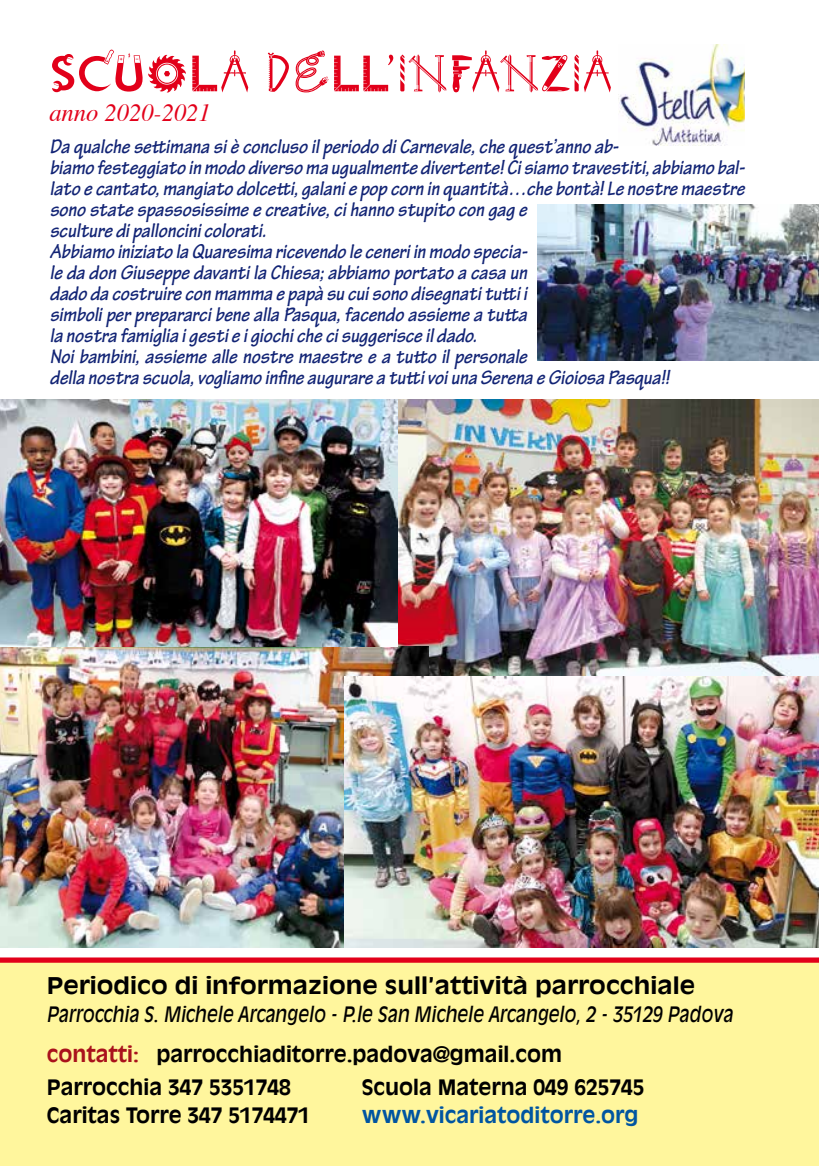
<style>
.page{position:relative;width:819px;height:1166px;background:#fff}
.page>*{position:absolute;margin:0;border:0;box-sizing:border-box;transform-origin:0 0}
.t1{font:50.75px "Toolbox Std";color:#e2001a}
.t2{font:italic 24.5px "Times";color:#e2001a}
.t3{font:700 22.75px "Antique Olive Std";color:#000;scale:1.1 1}
.t4{font:italic 700 21px/21px "Tekton Pro";color:#122475;scale:.94 1}
.t5{font:italic 21px/39.9px "Antique Olive Std";color:#000;scale:.85 1}
.t6{font:700 21px "Antique Olive Std";color:#000}
.t7{font:700 21px "Antique Olive Std";color:#0055a1}
.s1{font-weight:700;font-style:normal;color:#a9121c}
.s2{font-weight:700;font-style:normal}
</style>
<div class="page">
<img style="left:618px;top:45px;width:126px;height:100px">
<img style="left:397px;top:399px;width:421px;height:278px">
<img style="left:0;top:646px;width:428px;height:301px">
<img style="left:345px;top:677px;width:473px;height:270px">
<img style="left:0;top:399px;width:397px;height:247px">
<img style="left:537px;top:204px;width:281px;height:157px">
<div style="left:0;top:957px;width:818px;height:209px;background:#fff69d"></div>
<h1 class="t1" style="left:49px;top:42px;width:564px">SCUOLA DELL’INFANZIA</h1>
<p class="t2" style="left:49px;top:91px;width:163px">anno 2020-2021</p>
<p class="t4" style="left:50px;top:137px;width:741px">Da qualche settimana si è concluso il periodo di Carnevale, che quest’anno ab-<br>biamo festeggiato in modo diverso ma ugualmente divertente! Ci siamo travestiti, abbiamo bal&shy;lato e cantato, mangiato dolcetti, galani e pop corn in quantità…che bontà! Le nostre maestre sono state spassosissime e creative, ci hanno stupito con gag e<br>sculture di palloncini colorati.<br>Abbiamo iniziato la Quaresima ricevendo le ceneri in modo specia-<br>le da don Giuseppe davanti la Chiesa; abbiamo portato a casa un<br>dado da costruire con mamma e papà su cui sono disegnati tutti i<br>simboli per prepararci bene alla Pasqua, facendo assieme a tutta<br>la nostra famiglia i gesti e i giochi che ci suggerisce il dado.<br>Noi bambini, assieme alle nostre maestre e a tutto il personale<br>della nostra scuola, vogliamo infine augurare a tutti voi una Serena e Gioiosa Pasqua!!</p>
<p class="t3" style="left:47px;top:972px;width:591px">Periodico di informazione sull’attività parrocchiale</p>
<p class="t5" style="left:47px;top:995px;width:808px">Parrocchia S. Michele Arcangelo - P.le San Michele Arcangelo, 2 - 35129 Padova <span class="s1">contatti:</span> <span class="s2">parrocchiaditorre.padova@gmail.com</span></p>
<p class="t6" style="left:47px;top:1075px;width:245px">Parrocchia 347 5351748</p>
<p class="t6" style="left:362px;top:1075px;width:284px">Scuola Materna 049 625745</p>
<p class="t6" style="left:47px;top:1102px;width:265px">Caritas Torre 347 5174471</p>
<p class="t7" style="left:362px;top:1102px;width:278px">www.vicariatoditorre.org</p>
</div>
